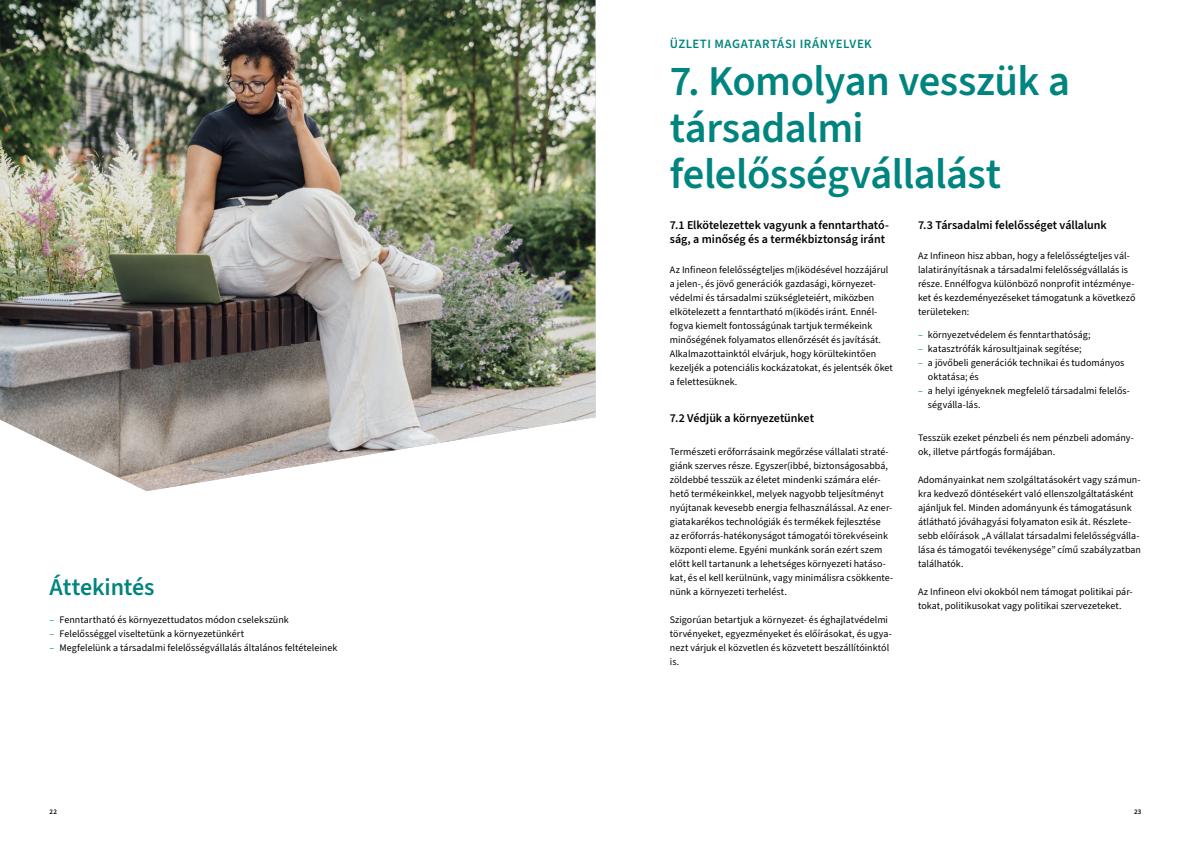
<style>
.page{position:relative;width:1191px;height:842px;background:#fff}
.page>*{position:absolute;margin:0;border:0;box-sizing:border-box;transform-origin:0 0}
.t1{font:600 42.5px/46.8px "Source Sans 3";letter-spacing:-.01em;color:#00847f}
.t2{font:600 24px "Source Sans 3";letter-spacing:-.01em;color:#00847f}
.t3{font:600 12.8px "Source Sans 3";letter-spacing:.035em;color:#00847f}
.t4{font:600 12px/14px "Source Sans 3";letter-spacing:-.005em;color:#000}
.t5{font:10px/14px "Source Sans 3";color:#000}
.t6{font:600 7px "Source Sans 3";color:#000}
.s1{color:#00847f}
</style>
<div class="page">
<img style="left:0;top:0;width:595px;height:491px">
<h2 class="t2" style="left:50px;top:571px;width:106px">Áttekintés</h2>
<p class="t5" style="left:50px;top:613px;width:241px"><span class="s1">–</span> Fenntartható és környezettudatos módon cselekszünk</p>
<p class="t5" style="left:50px;top:627px;width:196px"><span class="s1">–</span> Felelősséggel viseltetünk a környezetünkért</p>
<p class="t5" style="left:50px;top:641px;width:289px"><span class="s1">–</span> Megfelelünk a társadalmi felelősségvállalás általános feltételeinek</p>
<p class="t3" style="left:670px;top:35px;width:203px">ÜZLETI MAGATARTÁSI IRÁNYELVEK</p>
<h1 class="t1" style="left:670px;top:59px;width:401px">7. Komolyan vesszük a társadalmi felelősségvállalást</h1>
<p class="t4" style="left:670px;top:219px;width:220px">7.1 Elkötelezettek vagyunk a fenntartható&shy;ság, a minőség és a termékbiztonság iránt</p>
<p class="t5" style="left:670px;top:263px;width:225px">Az Infineon felelősségteljes m(iködésével hozzájárul a jelen-, és jövő generációk gazdasági, környezet&shy;védelmi és társadalmi szükségleteiért, miközben elkötelezett a fenntartható m(iködés iránt. Ennél&shy;fogva kiemelt fontosságúnak tartjuk termékeink minőségének folyamatos ellenőrzését és javítását.<br>Alkalmazottainktól elvárjuk, hogy körültekintően kezeljék a potenciális kockázatokat, és jelentsék őket a felettesüknek.</p>
<p class="t4" style="left:670px;top:411px;width:146px">7.2 Védjük a környezetünket</p>
<p class="t5" style="left:670px;top:445px;width:225px">Természeti erőforrásaink megőrzése vállalati straté&shy;giánk szerves része. Egyszer(ibbé, biztonságosabbá, zöldebbé tesszük az életet mindenki számára elér&shy;hető termékeinkkel, melyek nagyobb teljesítményt nyújtanak kevesebb energia felhasználással. Az ener&shy;giatakarékos technológiák és termékek fejlesztése<br>az erőforrás-hatékonyságot támogatói törekvéseink központi eleme. Egyéni munkánk során ezért szem előtt kell tartanunk a lehetséges környezeti hatáso&shy;kat, és el kell kerülnünk, vagy minimálisra csökkente&shy;nünk a környezeti terhelést.</p>
<p class="t5" style="left:670px;top:613px;width:223px">Szigorúan betartjuk a környezet- és éghajlatvédelmi törvényeket, egyezményeket és előírásokat, és ugya&shy;nezt várjuk el közvetlen és közvetett beszállítóinktól is.</p>
<p class="t4" style="left:918px;top:219px;width:190px">7.3 Társadalmi felelősséget vállalunk</p>
<p class="t5" style="left:918px;top:249px;width:219px">Az Infineon hisz abban, hogy a felelősségteljes vál&shy;lalatirányításnak a társadalmi felelősségvállalás is része. Ennélfogva különböző nonprofit intézménye&shy;ket és kezdeményezéseket támogatunk a következő területeken:</p>
<p class="t5" style="left:918px;top:328px;width:174px"><span class="s1">–</span> környezetvédelem és fenntarthatóság;</p>
<p class="t5" style="left:918px;top:342px;width:165px"><span class="s1">–</span> katasztrófák károsultjainak segítése;</p>
<p class="t5" style="left:928px;top:356px;width:198px;text-indent:-10px"><span class="s1">–</span> a jövőbeli generációk technikai és tudományos oktatása; és</p>
<p class="t5" style="left:928px;top:384px;width:203px;text-indent:-10px"><span class="s1">–</span> a helyi igényeknek megfelelő társadalmi felelős&shy;ségválla-lás.</p>
<p class="t5" style="left:918px;top:431px;width:217px">Tesszük ezeket pénzbeli és nem pénzbeli adomány&shy;ok, illetve pártfogás formájában.</p>
<p class="t5" style="left:918px;top:473px;width:224px">Adományainkat nem szolgáltatásokért vagy számun&shy;kra kedvező döntésekért való ellenszolgáltatásként ajánljuk fel. Minden adományunk és támogatásunk átlátható jóváhagyási folyamaton esik át. Részlete&shy;sebb előírások „A vállalat társadalmi felelősségválla&shy;lása és támogatói tevékenysége” című szabályzatban találhatók.</p>
<p class="t5" style="left:918px;top:585px;width:216px">Az Infineon elvi okokból nem támogat politikai pár&shy;tokat, politikusokat vagy politikai szervezeteket.</p>
<p class="t6" style="left:50px;top:807px;width:9px">22</p>
<p class="t6" style="left:1134px;top:807px;width:9px">23</p>
</div>
